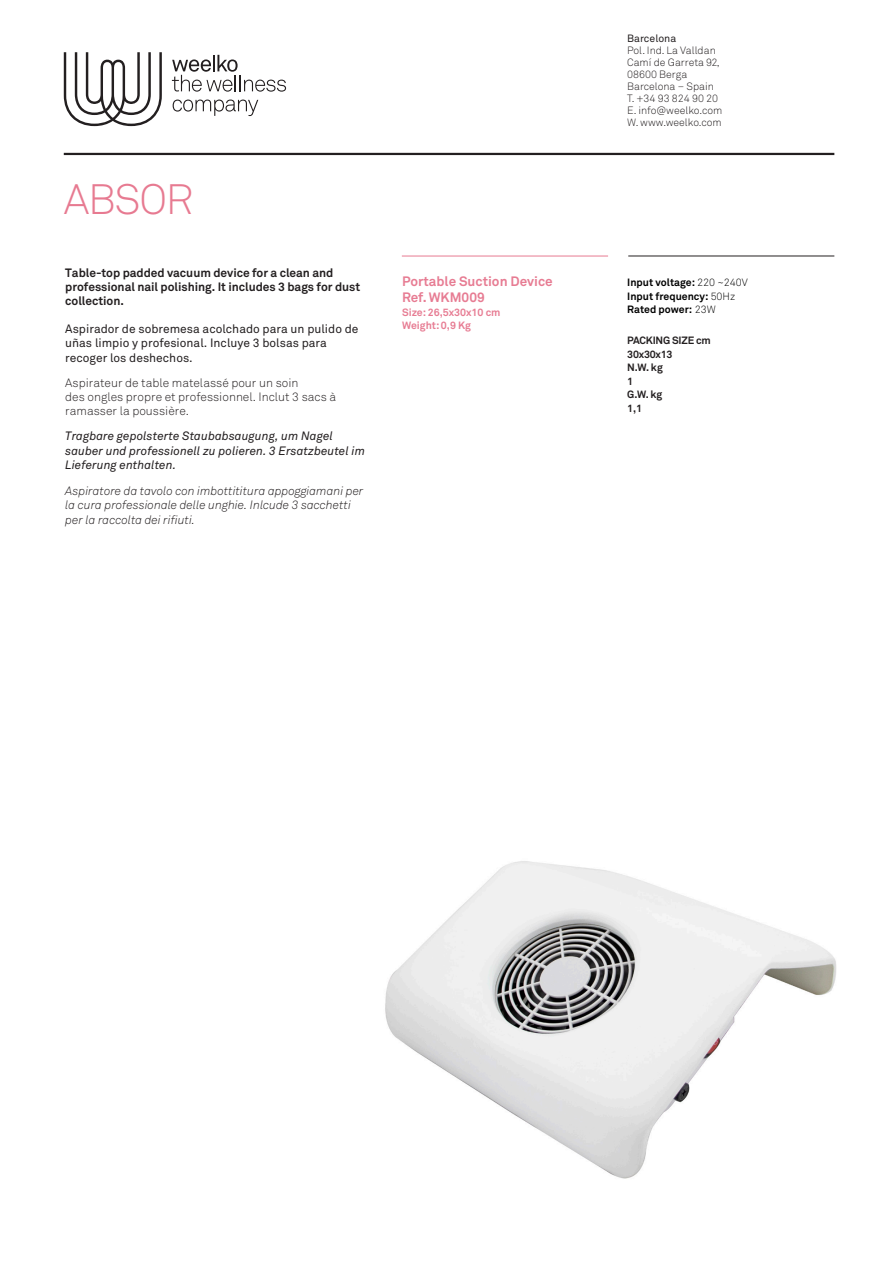
<style>
.page{position:relative;width:893px;height:1263px;background:#fff}
.page>*{position:absolute;margin:0;border:0;box-sizing:border-box;transform-origin:0 0}
.t1{font:300 42px "Akkurat";letter-spacing:-.03em;color:#e77a91}
.t2{font:700 13.5px/16.5px "Akkurat";color:#e77c93}
.t3{font:italic 300 12px/14.4px "Akkurat";color:#231f20}
.t4{font:italic 12px/14.4px "Akkurat";color:#231f20}
.t5{font:12px/14.4px "Akkurat Std";color:#231f20}
.t6{font:300 12px/14.4px "Akkurat";color:#231f20}
.t7{font:700 12px/14.4px "Akkurat Std";letter-spacing:-.005em;color:#231f20}
.t8{font:300 10.5px/12px "Akkurat";color:#231f20}
.t9{font:700 10.5px/13.8px "Akkurat";color:#000001}
.t10{font:700 10.5px/13.5px "Akkurat";letter-spacing:-.02em;color:#231f20}
.t11{font:700 10.5px/13.5px "Akkurat";color:#e77c93}
.t12{font:10.5px "Akkurat";color:#231f20}
.s1{font-weight:300}
</style>
<div class="page">
<hr style="left:402px;top:256px;width:206px;height:1px;background:#e77a91">
<hr style="left:628px;top:256px;width:206px;height:1px;background:#231f20">
<hr style="left:64px;top:153px;width:770px;height:2px;background:#231f20">
<svg style="left:173px;top:100px;width:85px;height:16px"></svg>
<svg style="left:172px;top:55px;width:114px;height:37px"></svg>
<svg style="left:64px;top:52px;width:98px;height:74px"></svg>
<img style="left:385px;top:861px;width:452px;height:318px">
<h1 class="t1" style="left:64px;top:175px;width:131px">ABSOR</h1>
<p class="t7" style="left:65px;top:265px;width:296px">Table-top padded vacuum device for a clean and professional nail polishing. It includes 3 bags for dust collection.</p>
<p class="t5" style="left:65px;top:321px;width:295px">Aspirador de sobremesa acolchado para un pulido de uñas limpio y profesional. Incluye 3 bolsas para recoger los deshechos.</p>
<p class="t6" style="left:65px;top:375px;width:272px">Aspirateur de table matelassé pour un soin<br>des ongles propre et professionnel. Inclut 3 sacs à ramasser la poussière.</p>
<p class="t4" style="left:65px;top:429px;width:301px">Tragbare gepolsterte Staubabsaugung, um Nagel sauber und professionell zu polieren. 3 Ersatzbeutel im<br>Lieferung enthalten.</p>
<p class="t3" style="left:65px;top:484px;width:300px">Aspiratore da tavolo con imbottititura appoggiamani per la cura professionale delle unghie. Inlcude 3 sacchetti per la raccolta dei rifiuti.</p>
<p class="t2" style="left:402px;top:273px;width:152px">Portable Suction Device<br>Ref. WKM009</p>
<p class="t11" style="left:402px;top:305px;width:100px">Size: 26,5x30x10 cm<br>Weight: 0,9 Kg</p>
<p class="t12" style="left:627px;top:32px;width:50px">Barcelona</p>
<p class="t8" style="left:627px;top:45px;width:97px">Pol. Ind. La Valldan<br>Camí de Garreta 92,<br>08600 Berga<br>Barcelona – Spain<br>T. +34 93 824 90 20<br>E. info@weelko.com<br>W. www.weelko.com</p>
<p class="t9" style="left:627px;top:275px;width:122px">Input voltage: <span class="s1">220 ~240V<br></span>Input frequency: <span class="s1">50Hz<br></span>Rated power: <span class="s1">23W</span></p>
<p class="t10" style="left:627px;top:334px;width:85px">PACKING SIZE cm<br>30x30x13<br>N.W. kg<br>1<br>G.W. kg<br>1,1</p>
</div>
